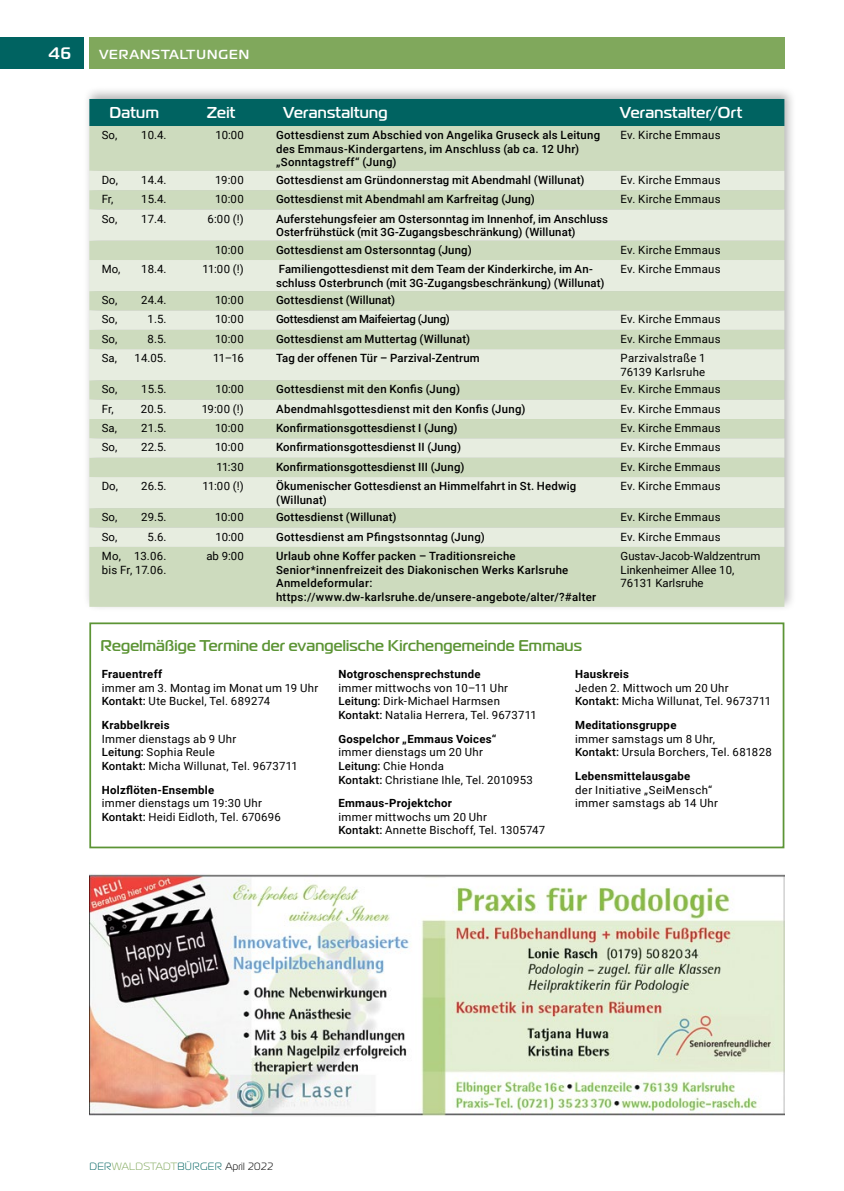
<style>
.page{position:relative;width:844px;height:1191px;background:#fff}
.page>*{position:absolute;margin:0;border:0;box-sizing:border-box;transform-origin:0 0}
.t1{font:700 16.62px "Magistral";color:#fff}
.t2{font:700 15.75px "Magistral";letter-spacing:.025em;color:#fff}
.t3{font:700 15.58px "Magistral";letter-spacing:.015em;color:#5c9435}
.t4{font:700 13.12px "Magistral";letter-spacing:.085em;color:#fff}
.t5{font:500 11.38px/13.7px "Roboto";letter-spacing:.015em;color:#000}
.t6{font:11.38px/13.7px "Roboto";letter-spacing:.02em;color:#000}
.t7{font:11.38px/13.7px "Roboto";color:#000}
.t8{font:500 11.38px "Roboto";letter-spacing:-.015em;color:#000}
.t9{font:11.2px/13.7px "Roboto";letter-spacing:.025em;color:#000}
.t10{font:700 11.2px "Roboto";letter-spacing:.025em;color:#000}
.t11{font:10.5px "Magistral";letter-spacing:.035em;color:#006361}
.s1{font-weight:500}
.s2{color:#80a85c}
.s3{color:#000}
</style>
<div class="page">
<div style="left:0;top:37px;width:84px;height:32px;background:#006361"></div>
<div style="left:89px;top:37px;width:695px;height:32px;background:#80a85c"></div>
<div style="left:83px;top:86px;width:713px;height:526px;background:#000;opacity:.3"></div>
<div style="left:89px;top:99px;width:695px;height:27px;background:#006361"></div>
<div style="left:89px;top:126px;width:695px;height:481px;background:#cddbbe"></div>
<svg style="left:89px;top:171px;width:695px;height:376px;background:#dce5d1"></svg>
<img style="left:89px;top:873px;width:695px;height:243px">
<div style="left:89px;top:622px;width:695px;height:226px;background:#fff;border:2px solid #5c9435"></div>
<h1 class="t1" style="left:49px;top:43px;width:24px">46</h1>
<p class="t4" style="left:99px;top:46px;width:151px">VERANSTALTUNGEN</p>
<h2 class="t2" style="left:109px;top:102px;width:51px">Datum</h2>
<h2 class="t2" style="left:207px;top:102px;width:30px">Zeit</h2>
<h2 class="t2" style="left:283px;top:102px;width:106px">Veranstaltung</h2>
<h2 class="t2" style="left:620px;top:102px;width:123px">Veranstalter/Ort</h2>
<p class="t6" style="left:102px;top:128px;width:17px">So,</p>
<p class="t6" style="left:141px;top:128px;width:27px">10.4.</p>
<p class="t6" style="left:215px;top:128px;width:30px">10:00</p>
<p class="t5" style="left:276px;top:128px;width:326px">Gottesdienst zum Abschied von Angelika Gruseck als Leitung des Emmaus-Kindergartens, im Anschluss (ab ca. 12 Uhr) „Sonntagstreff“ (Jung)</p>
<p class="t6" style="left:620px;top:128px;width:101px">Ev. Kirche Emmaus</p>
<p class="t6" style="left:102px;top:172px;width:18px">Do,</p>
<p class="t6" style="left:141px;top:172px;width:27px">14.4.</p>
<p class="t6" style="left:215px;top:172px;width:30px">19:00</p>
<p class="t5" style="left:276px;top:172px;width:310px">Gottesdienst am Gründonnerstag mit Abendmahl (Willunat)</p>
<p class="t6" style="left:620px;top:172px;width:101px">Ev. Kirche Emmaus</p>
<p class="t6" style="left:102px;top:192px;width:13px">Fr,</p>
<p class="t6" style="left:141px;top:192px;width:27px">15.4.</p>
<p class="t6" style="left:215px;top:192px;width:30px">10:00</p>
<p class="t5" style="left:276px;top:192px;width:260px">Gottesdienst mit Abendmahl am Karfreitag (Jung)</p>
<p class="t6" style="left:620px;top:192px;width:101px">Ev. Kirche Emmaus</p>
<p class="t6" style="left:102px;top:211px;width:17px">So,</p>
<p class="t6" style="left:141px;top:211px;width:27px">17.4.</p>
<p class="t6" style="left:207px;top:211px;width:38px">6:00 (!)</p>
<p class="t5" style="left:276px;top:211px;width:333px">Auferstehungsfeier am Ostersonntag im Innenhof, im Anschluss<br>Osterfrühstück (mit 3G-Zugangsbeschränkung) (Willunat)</p>
<p class="t6" style="left:215px;top:242px;width:30px">10:00</p>
<p class="t5" style="left:276px;top:242px;width:197px">Gottesdienst am Ostersonntag (Jung)</p>
<p class="t6" style="left:620px;top:242px;width:101px">Ev. Kirche Emmaus</p>
<p class="t6" style="left:102px;top:262px;width:20px">Mo,</p>
<p class="t6" style="left:141px;top:262px;width:27px">18.4.</p>
<p class="t6" style="left:202px;top:262px;width:43px">11:00 (!)</p>
<p class="t5" style="left:276px;top:262px;width:330px">Familiengottesdienst mit dem Team der Kinderkirche, im An&shy;schluss Osterbrunch (mit 3G-Zugangsbeschränkung) (Willunat)</p>
<p class="t6" style="left:620px;top:262px;width:101px">Ev. Kirche Emmaus</p>
<p class="t6" style="left:102px;top:293px;width:17px">So,</p>
<p class="t6" style="left:141px;top:293px;width:27px">24.4.</p>
<p class="t6" style="left:215px;top:293px;width:30px">10:00</p>
<p class="t5" style="left:276px;top:293px;width:121px">Gottesdienst (Willunat)</p>
<p class="t6" style="left:102px;top:312px;width:17px">So,</p>
<p class="t6" style="left:148px;top:312px;width:20px">1.5.</p>
<p class="t6" style="left:215px;top:312px;width:30px">10:00</p>
<p class="t8" style="left:276px;top:311px;width:175px">Gottesdienst am Maifeiertag (Jung)</p>
<p class="t6" style="left:620px;top:312px;width:101px">Ev. Kirche Emmaus</p>
<p class="t6" style="left:102px;top:331px;width:17px">So,</p>
<p class="t6" style="left:148px;top:331px;width:20px">8.5.</p>
<p class="t6" style="left:215px;top:331px;width:30px">10:00</p>
<p class="t5" style="left:276px;top:331px;width:195px">Gottesdienst am Muttertag (Willunat)</p>
<p class="t6" style="left:620px;top:331px;width:101px">Ev. Kirche Emmaus</p>
<p class="t6" style="left:102px;top:351px;width:17px">Sa,</p>
<p class="t6" style="left:134px;top:351px;width:33px">14.05.</p>
<p class="t6" style="left:213px;top:351px;width:32px">11–16</p>
<p class="t5" style="left:276px;top:351px;width:205px">Tag der offenen Tür – Parzival-Zentrum</p>
<p class="t6" style="left:620px;top:351px;width:86px">Parzivalstraße 1<br>76139 Karlsruhe</p>
<p class="t6" style="left:102px;top:382px;width:17px">So,</p>
<p class="t6" style="left:141px;top:382px;width:27px">15.5.</p>
<p class="t6" style="left:215px;top:382px;width:30px">10:00</p>
<p class="t5" style="left:276px;top:382px;width:185px">Gottesdienst mit den Konfis (Jung)</p>
<p class="t6" style="left:620px;top:382px;width:101px">Ev. Kirche Emmaus</p>
<p class="t6" style="left:102px;top:401px;width:14px">Fr,</p>
<p class="t6" style="left:141px;top:401px;width:27px">20.5.</p>
<p class="t6" style="left:202px;top:401px;width:44px">19:00 (!)</p>
<p class="t5" style="left:276px;top:401px;width:251px">Abendmahlsgottesdienst mit den Konfis (Jung)</p>
<p class="t6" style="left:620px;top:401px;width:101px">Ev. Kirche Emmaus</p>
<p class="t6" style="left:102px;top:421px;width:17px">Sa,</p>
<p class="t6" style="left:141px;top:421px;width:27px">21.5.</p>
<p class="t6" style="left:215px;top:421px;width:30px">10:00</p>
<p class="t5" style="left:276px;top:421px;width:183px">Konfirmationsgottesdienst I (Jung)</p>
<p class="t6" style="left:620px;top:421px;width:101px">Ev. Kirche Emmaus</p>
<p class="t6" style="left:102px;top:440px;width:17px">So,</p>
<p class="t6" style="left:141px;top:440px;width:27px">22.5.</p>
<p class="t6" style="left:215px;top:440px;width:30px">10:00</p>
<p class="t5" style="left:276px;top:440px;width:186px">Konfirmationsgottesdienst II (Jung)</p>
<p class="t6" style="left:620px;top:440px;width:101px">Ev. Kirche Emmaus</p>
<p class="t6" style="left:216px;top:459px;width:29px">11:30</p>
<p class="t5" style="left:276px;top:459px;width:190px">Konfirmationsgottesdienst III (Jung)</p>
<p class="t6" style="left:620px;top:459px;width:101px">Ev. Kirche Emmaus</p>
<p class="t6" style="left:102px;top:479px;width:18px">Do,</p>
<p class="t6" style="left:141px;top:479px;width:27px">26.5.</p>
<p class="t6" style="left:202px;top:479px;width:43px">11:00 (!)</p>
<p class="t5" style="left:276px;top:479px;width:301px">Ökumenischer Gottesdienst an Himmelfahrt in St. Hedwig (Willunat)</p>
<p class="t6" style="left:620px;top:479px;width:101px">Ev. Kirche Emmaus</p>
<p class="t6" style="left:102px;top:510px;width:17px">So,</p>
<p class="t6" style="left:141px;top:510px;width:27px">29.5.</p>
<p class="t6" style="left:215px;top:510px;width:30px">10:00</p>
<p class="t5" style="left:276px;top:510px;width:122px">Gottesdienst (Willunat)</p>
<p class="t6" style="left:620px;top:510px;width:101px">Ev. Kirche Emmaus</p>
<p class="t6" style="left:102px;top:529px;width:17px">So,</p>
<p class="t6" style="left:148px;top:529px;width:20px">5.6.</p>
<p class="t6" style="left:215px;top:529px;width:30px">10:00</p>
<p class="t5" style="left:276px;top:529px;width:210px">Gottesdienst am Pfingstsonntag (Jung)</p>
<p class="t6" style="left:620px;top:529px;width:101px">Ev. Kirche Emmaus</p>
<p class="t6" style="left:102px;top:548px;width:66px">Mo, 13.06. bis Fr, 17.06.</p>
<p class="t6" style="left:206px;top:548px;width:39px">ab 9:00</p>
<p class="t5" style="left:276px;top:548px;width:321px">Urlaub ohne Koffer packen – Traditionsreiche Senior*innenfreizeit des Diakonischen Werks Karlsruhe Anmeldeformular: https://www.dw-karlsruhe.de/unsere-angebote/alter/?#alter</p>
<p class="t7" style="left:620px;top:548px;width:141px">Gustav-Jacob-Waldzentrum<br>Linkenheimer Allee 10,<br>76131 Karlsruhe</p>
<h3 class="t3" style="left:100px;top:635px;width:483px">Regelmäßige Termine der evangelische Kirchengemeinde Emmaus</h3>
<p class="t10" style="left:102px;top:666px;width:62px">Frauentreff</p>
<p class="t9" style="left:102px;top:680px;width:218px">immer am 3. Montag im Monat um 19 Uhr<br><span class="s1">Kontakt:</span> Ute Buckel, Tel. 689274</p>
<p class="t10" style="left:102px;top:717px;width:69px">Krabbelkreis</p>
<p class="t9" style="left:102px;top:731px;width:198px">Immer dienstags ab 9 Uhr<br><span class="s1">Leitung:</span> Sophia Reule<br><span class="s1">Kontakt:</span> Micha Willunat, Tel. 9673711</p>
<p class="t10" style="left:102px;top:781px;width:114px">Holzflöten-Ensemble</p>
<p class="t9" style="left:102px;top:796px;width:181px">immer dienstags um 19:30 Uhr<br><span class="s1">Kontakt:</span> Heidi Eidloth, Tel. 670696</p>
<p class="t10" style="left:575px;top:666px;width:55px">Hauskreis</p>
<p class="t9" style="left:575px;top:680px;width:198px">Jeden 2. Mittwoch um 20 Uhr<br><span class="s1">Kontakt:</span> Micha Willunat, Tel. 9673711</p>
<p class="t10" style="left:575px;top:717px;width:103px">Meditationsgruppe</p>
<p class="t9" style="left:575px;top:731px;width:198px">immer samstags um 8 Uhr,<br><span class="s1">Kontakt:</span> Ursula Borchers, Tel. 681828</p>
<p class="t10" style="left:575px;top:768px;width:117px">Lebensmittelausgabe</p>
<p class="t9" style="left:575px;top:782px;width:144px">der Initiative „SeiMensch“ immer samstags ab 14 Uhr</p>
<p class="t10" style="left:338px;top:666px;width:144px">Notgroschensprechstunde</p>
<p class="t9" style="left:338px;top:680px;width:200px">immer mittwochs von 10–11 Uhr<br><span class="s1">Leitung:</span> Dirk-Michael Harmsen<br><span class="s1">Kontakt:</span> Natalia Herrera, Tel. 9673711</p>
<p class="t10" style="left:338px;top:731px;width:159px">Gospelchor „Emmaus Voices“</p>
<p class="t9" style="left:338px;top:745px;width:196px">immer dienstags um 20 Uhr<br><span class="s1">Leitung:</span> Chie Honda<br><span class="s1">Kontakt:</span> Christiane Ihle, Tel. 2010953</p>
<p class="t10" style="left:338px;top:795px;width:115px">Emmaus-Projektchor</p>
<p class="t9" style="left:338px;top:809px;width:208px">immer mittwochs um 20 Uhr<br><span class="s1">Kontakt:</span> Annette Bischoff, Tel. 1305747</p>
<p class="t11" style="left:89px;top:1160px;width:185px">DER<span class="s2">WALDSTADT</span>BÜRGER <span class="s3">April 2022</span></p>
</div>
